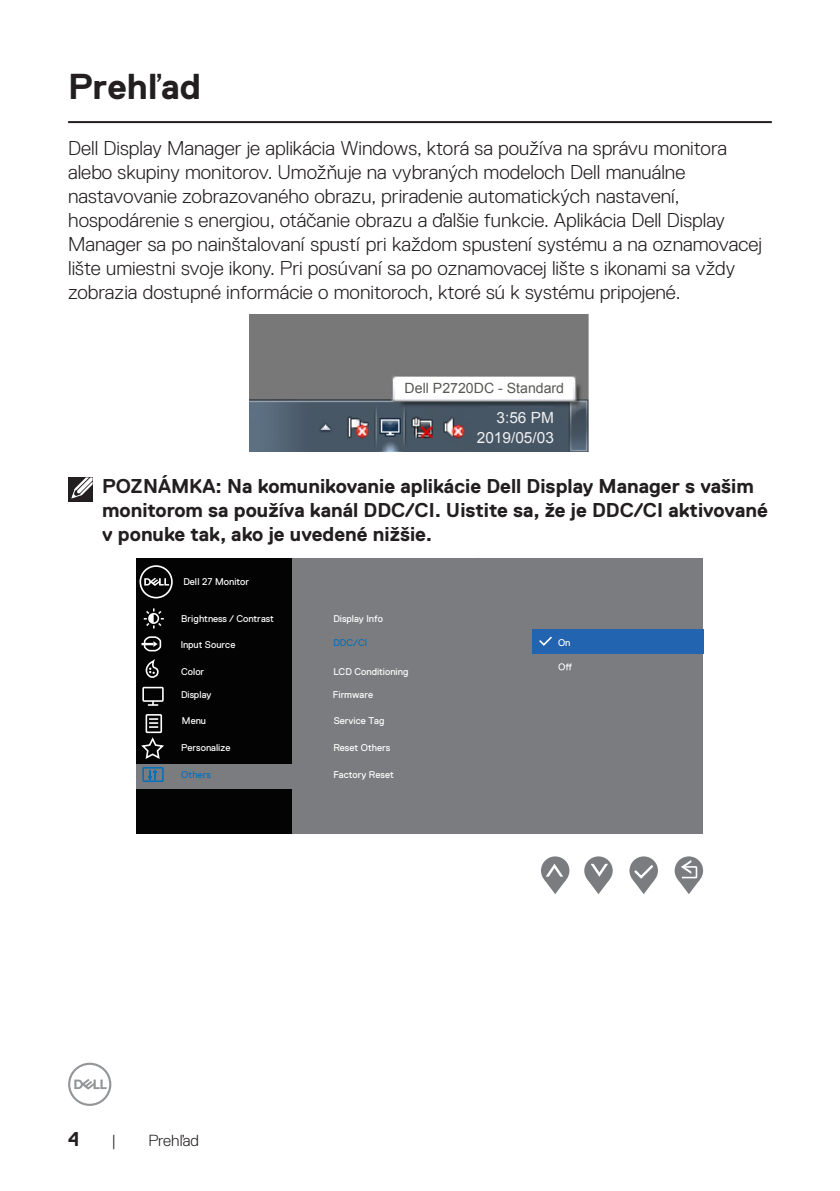
<style>
.page{position:relative;width:840px;height:1191px;background:#fff}
.page>*{position:absolute;margin:0;border:0;box-sizing:border-box;transform-origin:0 0}
.Head_1{font:700 36px "Dell Replica";color:#231f20}
.Paragraph{font:300 20px/24px "Dell Replica";color:#231f20}
.Note{font:700 20px/24px "Dell Replica";color:#231f20}
.t1{font:300 16px "Dell Replica";color:#231f20}
.t2{font:15.4px "Arial";color:#f0f0f2}
.t3{font:14.2px "Arial";color:#585853}
.t4{font:9.8px "Dell Replica";color:#fff}
.t5{font:9.8px "Dell Replica";color:#0372bb}
</style>
<div class="page">
<svg style="left:68px;top:1062px;width:43px;height:44px"></svg>
<hr style="left:68px;top:121px;width:703px;height:2px;background:#231f20">
<img style="left:249px;top:314px;width:339px;height:137px">
<div style="left:486px;top:406px;width:67px;height:41px;background:#465665"></div>
<div style="left:395px;top:379px;width:177px;height:20px;background:#fff"></div>
<div style="left:136px;top:559px;width:566px;height:275px;background:#7b7c7f"></div>
<div style="left:136px;top:559px;width:155px;height:275px;background:#030303"></div>
<div style="left:136px;top:764px;width:157px;height:24px;background:#7b7c7f"></div>
<div style="left:145px;top:713px;width:17px;height:20px;border:2px solid #fff"></div>
<svg style="left:149px;top:718px;width:9px;height:10px"></svg>
<svg style="left:148px;top:770px;width:9px;height:9px"></svg>
<div style="left:142px;top:686px;width:22px;height:16px;border:2px solid #fff"></div>
<div style="left:142px;top:766px;width:22px;height:16px;border:2px solid #0372bb"></div>
<svg style="left:144px;top:608px;width:20px;height:20px"></svg>
<svg style="left:141px;top:737px;width:23px;height:22px"></svg>
<svg style="left:139px;top:565px;width:34px;height:33px"></svg>
<svg style="left:558px;top:663px;width:13px;height:7px"></svg>
<svg style="left:141px;top:636px;width:21px;height:16px"></svg>
<div style="left:532px;top:629px;width:171px;height:24px;background:#2264b0"></div>
<svg style="left:539px;top:636px;width:13px;height:10px"></svg>
<svg style="left:540px;top:856px;width:29px;height:29px"></svg>
<div style="left:584px;top:856px;width:28px;height:29px;background:#7b7c7f;border-radius:50%"></div>
<div style="left:629px;top:856px;width:28px;height:29px;background:#7b7c7f;border-radius:50%"></div>
<svg style="left:674px;top:856px;width:28px;height:29px"></svg>
<svg style="left:544px;top:863px;width:21px;height:31px"></svg>
<svg style="left:587px;top:863px;width:22px;height:31px"></svg>
<svg style="left:631px;top:862px;width:24px;height:32px"></svg>
<svg style="left:677px;top:860px;width:22px;height:34px"></svg>
<svg style="left:143px;top:659px;width:15px;height:47px"></svg>
<div style="left:68px;top:477px;width:24px;height:25px;background:#231f20"></div>
<svg style="left:71px;top:477px;width:22px;height:22px"></svg>
<p class="Head_1" style="left:68px;top:66px;width:134px">Prehľad</p>
<p class="Paragraph" style="left:68px;top:136px;width:695px">Dell Display Manager je aplikácia Windows, ktorá sa používa na správu monitora alebo skupiny monitorov. Umožňuje na vybraných modeloch Dell manuálne nastavovanie zobrazovaného obrazu, priradenie automatických nastavení, hospodárenie s energiou, otáčanie obrazu a ďalšie funkcie. Aplikácia Dell Display Manager sa po nainštalovaní spustí pri každom spustení systému a na oznamovacej lište umiestni svoje ikony. Pri posúvaní sa po oznamovacej lište s ikonami sa vždy zobrazia dostupné informácie o monitoroch, ktoré sú k systému pripojené.</p>
<p class="t3" style="left:404px;top:378px;width:161px">Dell P2720DC - Standard</p>
<p class="t2" style="left:476px;top:427px;width:79px">2019/05/03</p>
<p class="t2" style="left:496px;top:407px;width:59px">3:56 PM</p>
<p class="Note" style="left:102px;top:474px;width:666px">POZNÁMKA: Na komunikovanie aplikácie Dell Display Manager s vašim monitorom sa používa kanál DDC/CI. Uistite sa, že je DDC/CI aktivované v ponuke tak, ako je uvedené nižšie.</p>
<p class="t4" style="left:183px;top:576px;width:67px">Dell 27 Monitor</p>
<p class="t4" style="left:181px;top:613px;width:94px">Brightness / Contrast</p>
<p class="t4" style="left:333px;top:613px;width:51px">Display Info</p>
<p class="t4" style="left:181px;top:639px;width:56px">Input Source</p>
<p class="t4" style="left:557px;top:637px;width:14px">On</p>
<p class="t5" style="left:333px;top:637px;width:36px">DDC/CI</p>
<p class="t4" style="left:181px;top:665px;width:25px">Color</p>
<p class="t4" style="left:333px;top:666px;width:77px">LCD Conditioning</p>
<p class="t4" style="left:181px;top:689px;width:32px">Display</p>
<p class="t4" style="left:333px;top:689px;width:42px">Firmware</p>
<p class="t4" style="left:182px;top:715px;width:26px">Menu</p>
<p class="t4" style="left:333px;top:715px;width:52px">Service Tag</p>
<p class="t4" style="left:181px;top:742px;width:51px">Personalize</p>
<p class="t5" style="left:181px;top:769px;width:31px">Others</p>
<p class="t4" style="left:333px;top:742px;width:58px">Reset Others</p>
<p class="t4" style="left:333px;top:769px;width:62px">Factory Reset</p>
<p class="Note" style="left:68px;top:1126px;width:13px">4</p>
<p class="t1" style="left:111px;top:1131px;width:6px">|</p>
<p class="t1" style="left:148px;top:1131px;width:52px">Prehľad</p>
</div>
